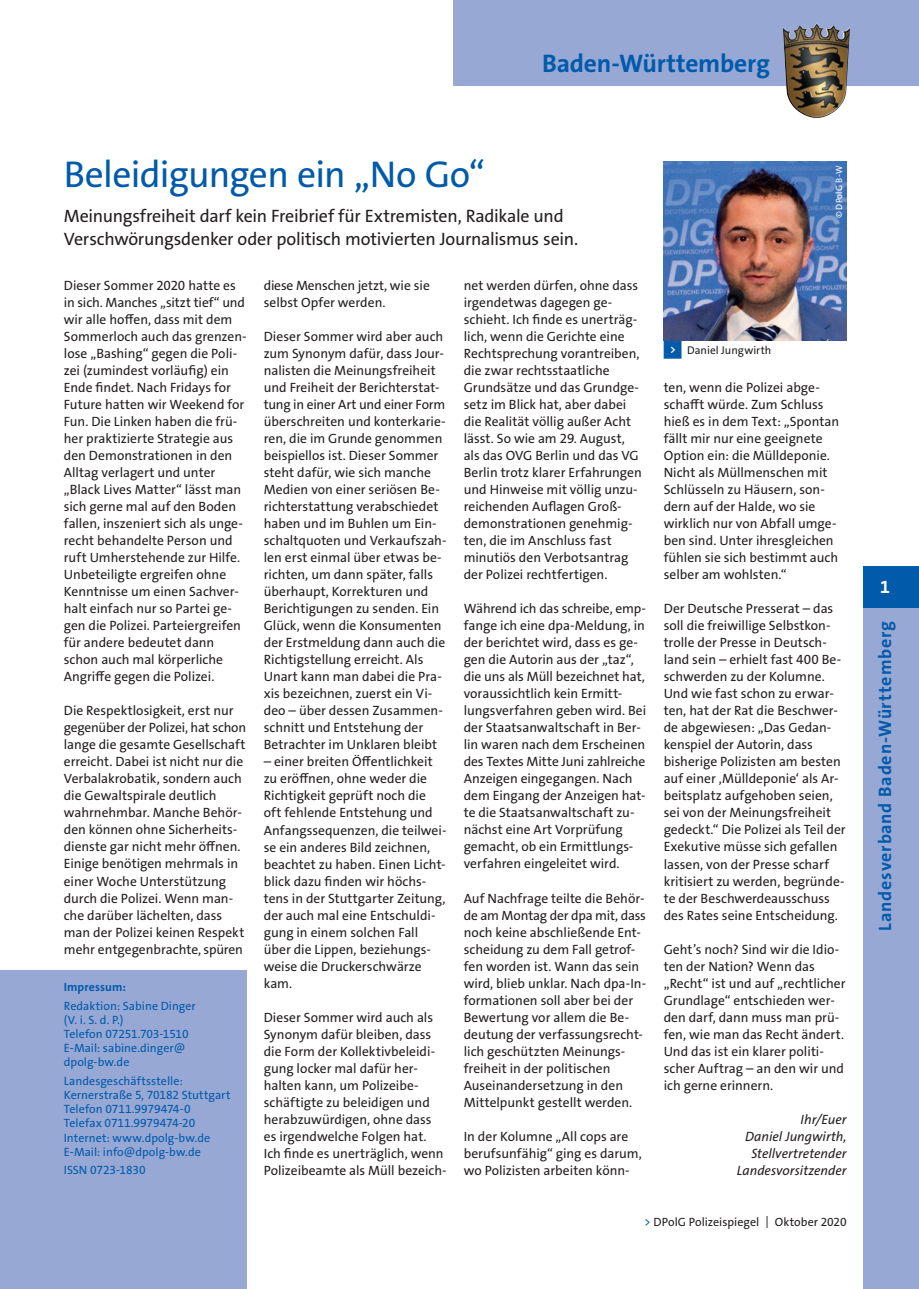
<style>
.page{position:relative;width:919px;height:1289px;background:#fff}
.page>*{position:absolute;margin:0;border:0;box-sizing:border-box;transform-origin:0 0}
.Headline_25_pt{font:37.5px "The Sans Os F";letter-spacing:-.02em;color:#015aaa}
.t1{font:700 25.5px "The Sans Os F";letter-spacing:-.005em;color:#015aaa}
.Vorspann{font:18px/22.5px "The Sans Os F";letter-spacing:-.015em;color:#231f20}
.t2{font:700 18px "The Sans Os F";letter-spacing:.045em;color:#015aaa}
.Pagina{font:700 18px "The Sans Os F";color:#fff}
.Grundtext{font:13.5px/17px "The Sans Os F";color:#231f20}
.Grundtext-2{font:italic 13.5px/17px "The Sans Os F";color:#231f20;text-align:right}
.Grundtext-3{font:12px "The Sans Os F";color:#015aaa}
.Fußzeile{font:12px "The Sans Os F";letter-spacing:.005em;color:#231f20}
.Grundtext-4{font:700 12px "The Sans Os F";letter-spacing:.005em;color:#015aaa}
.t3{font:11.25px "The Sans Os F";color:#231f20}
.Fotonachweis{font:9px "The Sans Os F";letter-spacing:.015em;color:#fff}
.s1{font-family:"Top Numbers";color:#015aaa}
.s2{color:#015aaa}
</style>
<div class="page">
<div style="left:0;top:970px;width:247px;height:318px;background:#97a8d5"></div>
<img style="left:663px;top:162px;width:183px;height:178px">
<div style="left:863px;top:566px;width:55px;height:42px;background:#015aaa"></div>
<div style="left:863px;top:608px;width:55px;height:680px;background:#97a8d5"></div>
<div style="left:453px;top:0;width:465px;height:85px;background:#97a8d5"></div>
<img style="left:782px;top:23px;width:67px;height:95px">
<h2 class="t1" style="left:542px;top:47px;width:229px">Baden-Württemberg</h2>
<p class="Headline_25_pt" style="left:64px;top:150px;width:422px">Beleidigungen ein „No Go“</p>
<p class="Vorspann" style="left:64px;top:205px;width:516px">Meinungsfreiheit darf kein Freibrief für Extremisten, Radikale und<br>Verschwörungsdenker oder politisch motivierten Journalismus sein.</p>
<p class="Grundtext" style="left:64px;top:277px;width:184px">Dieser Sommer 2020 hatte es in sich. Manches „sitzt tief“ und wir alle hoffen, dass mit dem<br>Sommerloch auch das grenzen&shy;lose „Bashing“ gegen die Poli&shy;zei (zumindest vorläufig) ein<br>Ende findet. Nach Fridays for<br>Future hatten wir Weekend for<br>Fun. Die Linken haben die frü&shy;her praktizierte Strategie aus den Demonstrationen in den<br>Alltag verlagert und unter „Black Lives Matter“ lässt man sich gerne mal auf den Boden fallen, inszeniert sich als unge&shy;recht behandelte Person und ruft Umherstehende zur Hilfe.<br>Unbeteiligte ergreifen ohne<br>Kenntnisse um einen Sachver&shy;halt einfach nur so Partei ge&shy;gen die Polizei. Parteiergreifen für andere bedeutet dann schon auch mal körperliche<br>Angriffe gegen die Polizei.</p>
<p class="Grundtext" style="left:64px;top:702px;width:184px">Die Respektlosigkeit, erst nur gegenüber der Polizei, hat schon lange die gesamte Gesellschaft erreicht. Dabei ist nicht nur die<br>Verbalakrobatik, sondern auch die Gewaltspirale deutlich wahrnehmbar. Manche Behör&shy;den können ohne Sicherheits&shy;dienste gar nicht mehr öffnen.<br>Einige benötigen mehrmals in einer Woche Unterstützung durch die Polizei. Wenn man&shy;che darüber lächelten, dass man der Polizei keinen Respekt mehr entgegenbrachte, spüren</p>
<p class="Grundtext" style="left:463px;top:277px;width:179px">net werden dürfen, ohne dass irgendetwas dagegen ge&shy;schieht. Ich finde es unerträg&shy;lich, wenn die Gerichte eine<br>Rechtsprechung vorantreiben, die zwar rechtsstaatliche<br>Grundsätze und das Grundge&shy;setz im Blick hat, aber dabei die Realität völlig außer Acht lässt. So wie am 29. August, als das OVG Berlin und das VG<br>Berlin trotz klarer Erfahrungen und Hinweise mit völlig unzu&shy;reichenden Auflagen Groß&shy;demonstrationen genehmig&shy;ten, die im Anschluss fast minutiös den Verbotsantrag der Polizei rechtfertigen.</p>
<p class="Grundtext" style="left:463px;top:600px;width:184px">Während ich das schreibe, emp&shy;fange ich eine dpa-Meldung, in der berichtet wird, dass es ge&shy;gen die Autorin aus der „taz“, die uns als Müll bezeichnet hat, voraussichtlich kein Ermitt&shy;lungsverfahren geben wird. Bei der Staatsanwaltschaft in Ber&shy;lin waren nach dem Erscheinen des Textes Mitte Juni zahlreiche<br>Anzeigen eingegangen. Nach dem Eingang der Anzeigen hat&shy;te die Staatsanwaltschaft zu&shy;nächst eine Art Vorprüfung gemacht, ob ein Ermittlungs&shy;verfahren eingeleitet wird.</p>
<p class="Grundtext" style="left:463px;top:889px;width:184px">Auf Nachfrage teilte die Behör&shy;de am Montag der dpa mit, dass noch keine abschließende Ent&shy;scheidung zu dem Fall getrof&shy;fen worden ist. Wann das sein wird, blieb unklar. Nach dpa-In&shy;formationen soll aber bei der<br>Bewertung vor allem die Be&shy;deutung der verfassungsrecht&shy;lich geschützten Meinungs&shy;freiheit in der politischen<br>Auseinandersetzung in den<br>Mittelpunkt gestellt werden.</p>
<p class="Grundtext" style="left:463px;top:1127px;width:180px">In der Kolumne „All cops are berufsunfähig“ ging es darum, wo Polizisten arbeiten könn-</p>
<p class="Grundtext" style="left:264px;top:277px;width:168px">diese Menschen jetzt, wie sie selbst Opfer werden.</p>
<p class="Grundtext" style="left:264px;top:328px;width:184px">Dieser Sommer wird aber auch zum Synonym dafür, dass Jour&shy;nalisten die Meinungsfreiheit und Freiheit der Berichterstat&shy;tung in einer Art und einer Form überschreiten und konterkarie&shy;ren, die im Grunde genommen beispiellos ist. Dieser Sommer steht dafür, wie sich manche<br>Medien von einer seriösen Be&shy;richterstattung verabschiedet haben und im Buhlen um Ein&shy;schaltquoten und Verkaufszah&shy;len erst einmal über etwas be&shy;richten, um dann später, falls überhaupt, Korrekturen und<br>Berichtigungen zu senden. Ein<br>Glück, wenn die Konsumenten der Erstmeldung dann auch die<br>Richtigstellung erreicht. Als<br>Unart kann man dabei die Pra&shy;xis bezeichnen, zuerst ein Vi&shy;deo – über dessen Zusammen&shy;schnitt und Entstehung der<br>Betrachter im Unklaren bleibt</p>
<p class="Grundtext" style="left:264px;top:753px;width:184px">– einer breiten Öffentlichkeit zu eröffnen, ohne weder die<br>Richtigkeit geprüft noch die oft fehlende Entstehung und<br>Anfangssequenzen, die teilwei&shy;se ein anderes Bild zeichnen, beachtet zu haben. Einen Licht&shy;blick dazu finden wir höchs&shy;tens in der Stuttgarter Zeitung, der auch mal eine Entschuldi&shy;gung in einem solchen Fall über die Lippen, beziehungs&shy;weise die Druckerschwärze kam.</p>
<p class="Grundtext" style="left:264px;top:1008px;width:184px">Dieser Sommer wird auch als<br>Synonym dafür bleiben, dass die Form der Kollektivbeleidi&shy;gung locker mal dafür her&shy;halten kann, um Polizeibe&shy;schäftigte zu beleidigen und herabzuwürdigen, ohne dass es irgendwelche Folgen hat.<br>Ich finde es unerträglich, wenn<br>Polizeibeamte als Müll bezeich-</p>
<p class="Grundtext-4" style="left:64px;top:979px;width:64px">Impressum:</p>
<p class="Grundtext-3" style="left:64px;top:998px;width:133px">Redaktion: Sabine Dinger</p>
<p class="Grundtext-3" style="left:64px;top:1012px;width:61px">(V. i. S. d. P.)</p>
<p class="Grundtext-3" style="left:64px;top:1026px;width:126px">Telefon 07251.703-1510</p>
<p class="Grundtext-3" style="left:64px;top:1040px;width:123px">E-Mail: sabine.dinger@</p>
<p class="Grundtext-3" style="left:64px;top:1054px;width:67px">dpolg-bw.de</p>
<p class="Grundtext-3" style="left:64px;top:1073px;width:120px">Landesgeschäftsstelle:</p>
<p class="Grundtext-3" style="left:64px;top:1087px;width:168px">Kernerstraße 5, 70182 Stuttgart</p>
<p class="Grundtext-3" style="left:64px;top:1101px;width:128px">Telefon 0711.9979474-0</p>
<p class="Grundtext-3" style="left:64px;top:1115px;width:133px">Telefax 0711.9979474-20</p>
<p class="Grundtext-3" style="left:64px;top:1129px;width:148px">Internet: www.dpolg-bw.de</p>
<p class="Grundtext-3" style="left:64px;top:1143px;width:139px">E-Mail: info@dpolg-bw.de</p>
<p class="Grundtext-3" style="left:64px;top:1162px;width:83px">ISSN 0723-1830</p>
<p class="t3" style="left:663px;top:342px;width:109px"><span class="s1">&lt;</span> Daniel Jungwirth</p>
<p class="Fotonachweis" style="left:833px;top:218px;width:54px;rotate:-90deg">© DPolG B-W</p>
<p class="Grundtext" style="left:663px;top:379px;width:177px">ten, wenn die Polizei abge&shy;schafft würde. Zum Schluss hieß es in dem Text: „Spontan fällt mir nur eine geeignete<br>Option ein: die Mülldeponie.<br>Nicht als Müllmenschen mit<br>Schlüsseln zu Häusern, son&shy;dern auf der Halde, wo sie wirklich nur von Abfall umge&shy;ben sind. Unter ihresgleichen fühlen sie sich bestimmt auch selber am wohlsten.“</p>
<p class="Grundtext" style="left:663px;top:600px;width:183px">Der Deutsche Presserat – das soll die freiwillige Selbstkon&shy;trolle der Presse in Deutsch&shy;land sein – erhielt fast 400 Be&shy;schwerden zu der Kolumne.<br>Und wie fast schon zu erwar&shy;ten, hat der Rat die Beschwer&shy;de abgewiesen: „Das Gedan&shy;kenspiel der Autorin, dass bisherige Polizisten am besten auf einer ,Mülldeponie‘ als Ar&shy;beitsplatz aufgehoben seien, sei von der Meinungsfreiheit gedeckt.“ Die Polizei als Teil der<br>Exekutive müsse sich gefallen lassen, von der Presse scharf kritisiert zu werden, begründe&shy;te der Beschwerdeausschuss des Rates seine Entscheidung.</p>
<p class="Grundtext" style="left:663px;top:940px;width:183px">Geht’s noch? Sind wir die Idio&shy;ten der Nation? Wenn das „Recht“ ist und auf „rechtlicher<br>Grundlage“ entschieden wer&shy;den darf, dann muss man prü&shy;fen, wie man das Recht ändert.<br>Und das ist ein klarer politi&shy;scher Auftrag – an den wir und ich gerne erinnern.</p>
<p class="Grundtext-2" style="left:736px;top:1110px;width:111px">Ihr/Euer<br>Daniel Jungwirth,<br>Stellvertretender<br>Landesvorsitzender</p>
<p class="Fußzeile" style="left:644px;top:1213px;width:204px"><span class="s2">&gt;</span> DPolG Polizeispiegel | Oktober 2020</p>
<p class="Pagina" style="left:879px;top:575px;width:11px">1</p>
<h3 class="t2" style="left:873px;top:930px;width:311px;rotate:-90deg">Landesverband Baden-Württemberg</h3>
</div>
